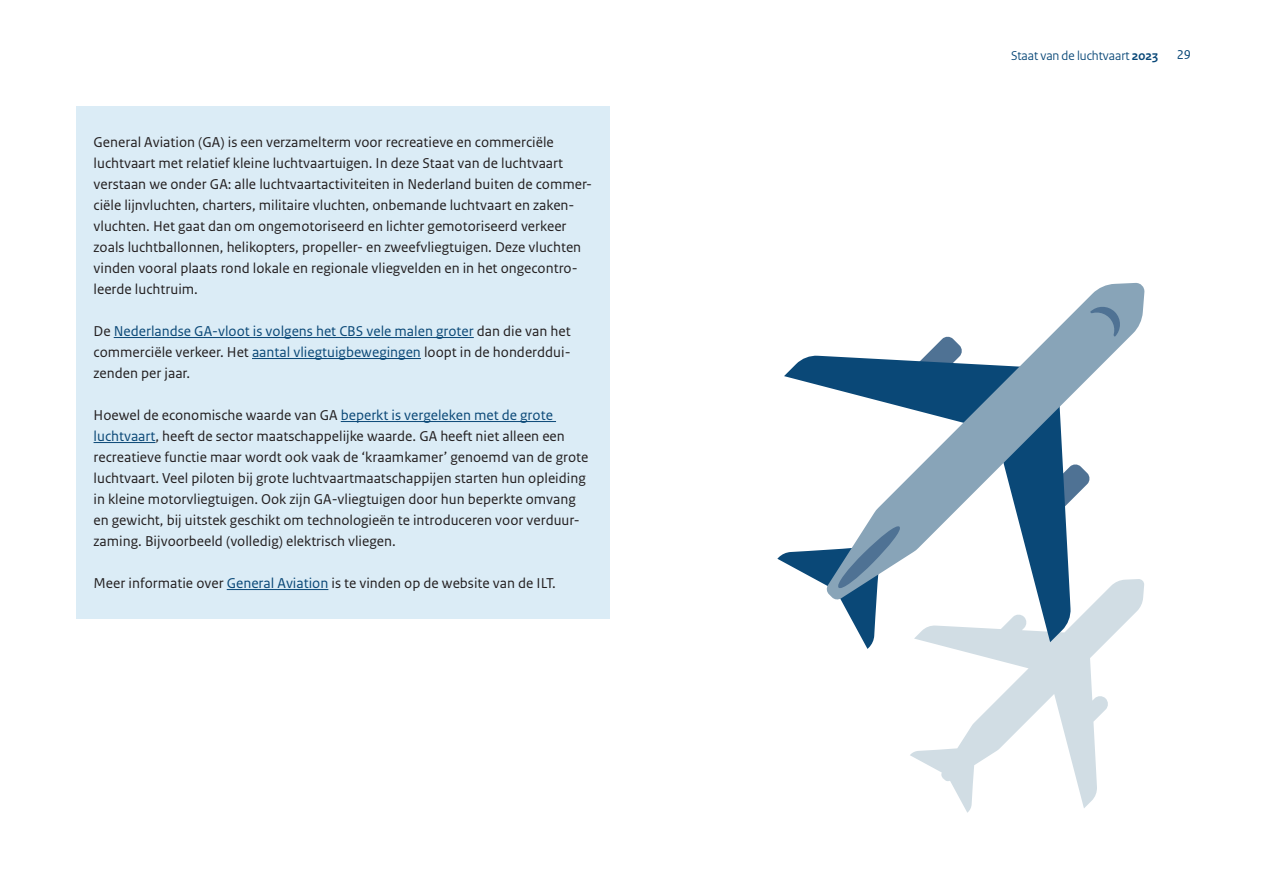
<style>
.page{position:relative;width:1263px;height:893px;background:#fff}
.page>*{position:absolute;margin:0;border:0;box-sizing:border-box;transform-origin:0 0}
.P-Platte_tekst{font:15px/21px "Rijksoverheid Sans Text";color:#231f20}
.P-Platte_tekst-2{font:15px/21px "Rijksoverheid Sans Text";color:#0a4877;text-align:justify}
.t1{font:13.5px "Rijksoverheid Sans Heading";color:#084777}
.t2{font:13.5px "Rijksoverheid Sans Text";color:#0a4877}
.s1{color:#231f20}
.s2{color:#0a4877}
.s3{font-weight:700}
</style>
<div class="page">
<svg style="left:910px;top:600px;width:233px;height:213px"></svg>
<svg style="left:1081px;top:283px;width:64px;height:317px"></svg>
<svg style="left:777px;top:305px;width:345px;height:344px"></svg>
<div style="left:77px;top:106px;width:533px;height:513px;background:#dbecf6"></div>
<hr style="left:114px;top:337px;width:360px;height:1px;background:#0a4877">
<hr style="left:252px;top:358px;width:169px;height:1px;background:#0a4877">
<hr style="left:341px;top:421px;width:215px;height:1px;background:#0a4877">
<hr style="left:94px;top:442px;width:61px;height:1px;background:#0a4877">
<hr style="left:227px;top:589px;width:101px;height:1px;background:#0a4877">
<p class="P-Platte_tekst" style="left:94px;top:132px;width:500px">General Aviation (GA) is een verzamelterm voor recreatieve en commerciële luchtvaart met relatief kleine luchtvaartuigen. In deze Staat van de luchtvaart verstaan we onder GA: alle luchtvaartactiviteiten in Nederland buiten de commer&shy;ciële lijnvluchten, charters, militaire vluchten, onbemande luchtvaart en zaken&shy;vluchten. Het gaat dan om ongemotoriseerd en lichter gemotoriseerd verkeer zoals luchtballonnen, helikopters, propeller- en zweefvliegtuigen. Deze vluchten vinden vooral plaats rond lokale en regionale vliegvelden en in het ongecontro&shy;leerde luchtruim.</p>
<p class="P-Platte_tekst-2" style="left:94px;top:321px;width:479px"><span class="s1">De</span> Nederlandse GA-vloot is volgens het CBS vele malen groter <span class="s1">dan die van het commerciële verkeer. Het</span> aantal vliegtuigbewegingen <span class="s1">loopt in de honderddui&shy;zenden per jaar.</span></p>
<p class="P-Platte_tekst" style="left:94px;top:405px;width:496px">Hoewel de economische waarde van GA <span class="s2">beperkt is vergeleken met de grote luchtvaart</span>, heeft de sector maatschappelijke waarde. GA heeft niet alleen een recreatieve functie maar wordt ook vaak de ‘kraamkamer’ genoemd van de grote luchtvaart. Veel piloten bij grote luchtvaartmaatschappijen starten hun opleiding in kleine motorvliegtuigen. Ook zijn GA-vliegtuigen door hun beperkte omvang en gewicht, bij uitstek geschikt om technologieën te introduceren voor verduur&shy;zaming. Bijvoorbeeld (volledig) elektrisch vliegen.</p>
<p class="P-Platte_tekst" style="left:94px;top:573px;width:464px">Meer informatie over <span class="s2">General Aviation</span> is te vinden op de website van de ILT.</p>
<p class="t1" style="left:1011px;top:47px;width:149px">Staat van de luchtvaart <span class="s3">2023</span></p>
<p class="t2" style="left:1177px;top:47px;width:16px">29</p>
</div>
